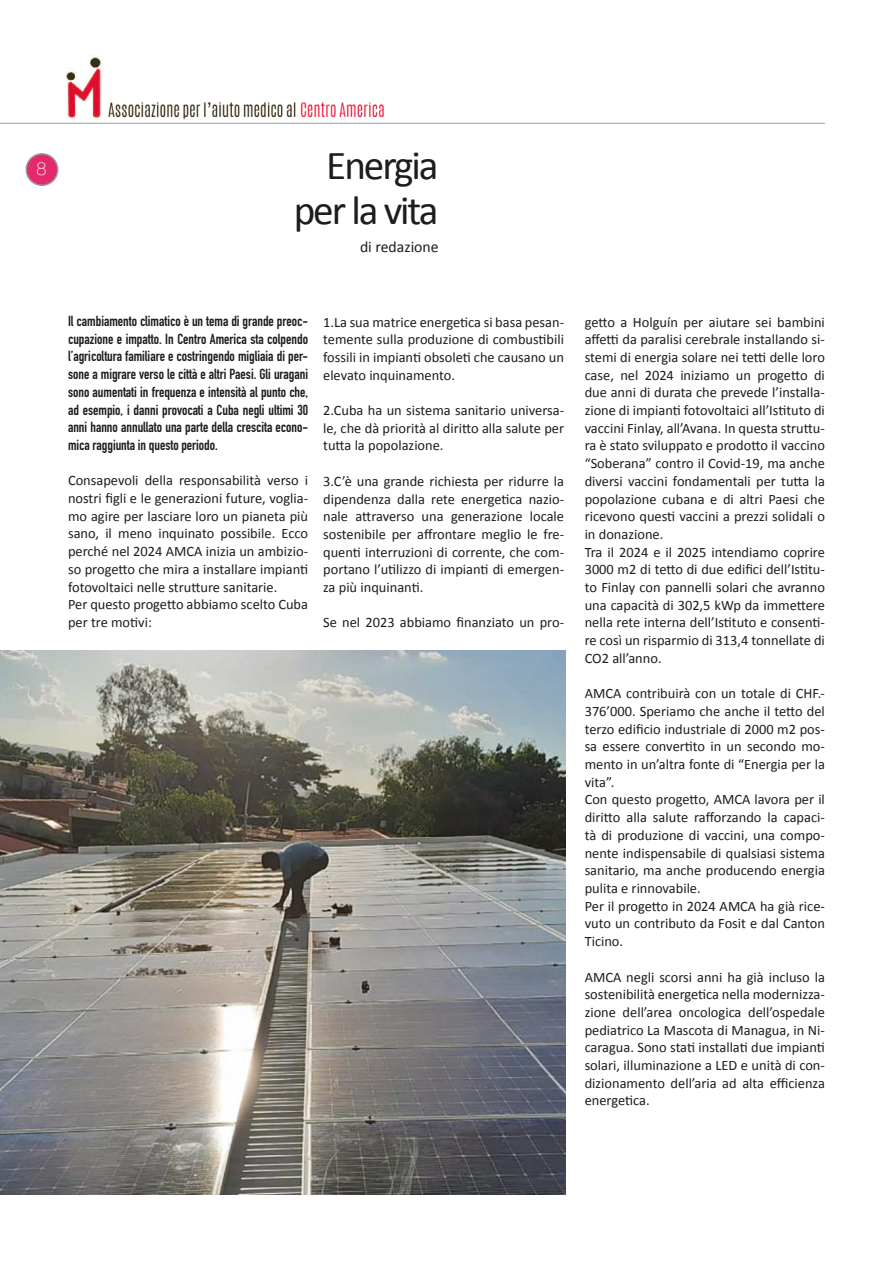
<style>
.page{position:relative;width:893px;height:1263px;background:#fff}
.page>*{position:absolute;margin:0;border:0;box-sizing:border-box;transform-origin:0 0}
.t1{font:41.25px/45px "Calibri";letter-spacing:-.05em;color:#1d1d1b;text-align:right}
.t2{font:100 18px "Helvetica Neue";color:#fff}
.t3{font:15.75px "Calibri";color:#1d1d1b}
.t4{font:14.4px/17.7px "Calibri";color:#1d1d1b;text-align:justify}
.t5{font:700 14.4px/17.7px "DIN Condensed";color:#1d1d1b;text-align:justify}
</style>
<div class="page">
<img style="left:103px;top:99px;width:289px;height:24px">
<img style="left:67px;top:57px;width:34px;height:62px">
<hr style="left:0;top:123px;width:825px;height:1px;background:#9d9d9c">
<div style="left:26px;top:154px;width:32px;height:31px;background:#e4296d;border-radius:50%"></div>
<div style="left:26px;top:153px;width:32px;height:33px;border:2px solid #9d9d9d;border-radius:50%"></div>
<img style="left:0;top:651px;width:566px;height:544px">
<p class="t2" style="left:36px;top:155px;width:12px">8</p>
<h1 class="t1" style="left:294px;top:143px;width:146px">Energia per la vita</h1>
<p class="t3" style="left:360px;top:237px;width:80px">di redazione</p>
<p class="t5" style="left:68px;top:312px;width:242px">Il cambiamento climatico è un tema di grande preoc&shy;cupazione e impatto. In Centro America sta colpendo l’agricoltura familiare e costringendo migliaia di per&shy;sone a migrare verso le città e altri Paesi. Gli uragani sono aumentati in frequenza e intensità al punto che, ad esempio, i danni provocati a Cuba negli ultimi 30 anni hanno annullato una parte della crescita econo&shy;mica raggiunta in questo periodo.</p>
<p class="t4" style="left:68px;top:472px;width:242px;text-align:left">Consapevoli della responsabilità verso i nostri figli e le generazioni future, voglia&shy;mo agire per lasciare loro un pianeta più sano, il meno inquinato possibile. Ecco perché nel 2024 AMCA inizia un ambizio&shy;so progetto che mira a installare impianti fotovoltaici nelle strutture sanitarie.<br>Per questo progetto abbiamo scelto Cuba per tre motivi:</p>
<p class="t4" style="left:323px;top:313px;width:242px">1.La sua matrice energetica si basa pesan&shy;temente sulla produzione di combustibili fossili in impianti obsoleti che causano un elevato inquinamento.</p>
<p class="t4" style="left:323px;top:401px;width:242px">2.Cuba ha un sistema sanitario universa&shy;le, che dà priorità al diritto alla salute per tutta la popolazione.</p>
<p class="t4" style="left:323px;top:472px;width:242px">3.C’è una grande richiesta per ridurre la dipendenza dalla rete energetica nazio&shy;nale attraverso una generazione locale sostenibile per affrontare meglio le fre&shy;quenti interruzioni di corrente, che com&shy;portano l’utilizzo di impianti di emergen&shy;za più inquinanti.</p>
<p class="t4" style="left:323px;top:614px;width:242px">Se nel 2023 abbiamo finanziato un pro-</p>
<p class="t4" style="left:585px;top:313px;width:242px;text-align:left">getto a Holguín per aiutare sei bambini affetti da paralisi cerebrale installando si&shy;stemi di energia solare nei tetti delle loro case, nel 2024 iniziamo un progetto di due anni di durata che prevede l’installa&shy;zione di impianti fotovoltaici all’Istituto di vaccini Finlay, all’Avana. In questa struttu&shy;ra è stato sviluppato e prodotto il vaccino “Soberana” contro il Covid-19, ma anche diversi vaccini fondamentali per tutta la popolazione cubana e di altri Paesi che ricevono questi vaccini a prezzi solidali o in donazione.<br>Tra il 2024 e il 2025 intendiamo coprire 3000 m2 di tetto di due edifici dell’Istitu&shy;to Finlay con pannelli solari che avranno una capacità di 302,5 kWp da immettere nella rete interna dell’Istituto e consenti&shy;re così un risparmio di 313,4 tonnellate di CO2 all’anno.</p>
<p class="t4" style="left:585px;top:685px;width:242px;text-align:left">AMCA contribuirà con un totale di CHF.- 376’000. Speriamo che anche il tetto del terzo edificio industriale di 2000 m2 pos&shy;sa essere convertito in un secondo mo&shy;mento in un’altra fonte di “Energia per la vita”.<br>Con questo progetto, AMCA lavora per il diritto alla salute rafforzando la capaci&shy;tà di produzione di vaccini, una compo&shy;nente indispensabile di qualsiasi sistema sanitario, ma anche producendo energia pulita e rinnovabile.<br>Per il progetto in 2024 AMCA ha già rice&shy;vuto un contributo da Fosit e dal Canton Ticino.</p>
<p class="t4" style="left:585px;top:968px;width:242px">AMCA negli scorsi anni ha già incluso la sostenibilità energetica nella modernizza&shy;zione dell’area oncologica dell’ospedale pediatrico La Mascota di Managua, in Ni&shy;caragua. Sono stati installati due impianti solari, illuminazione a LED e unità di con&shy;dizionamento dell’aria ad alta efficienza energetica.</p>
</div>
